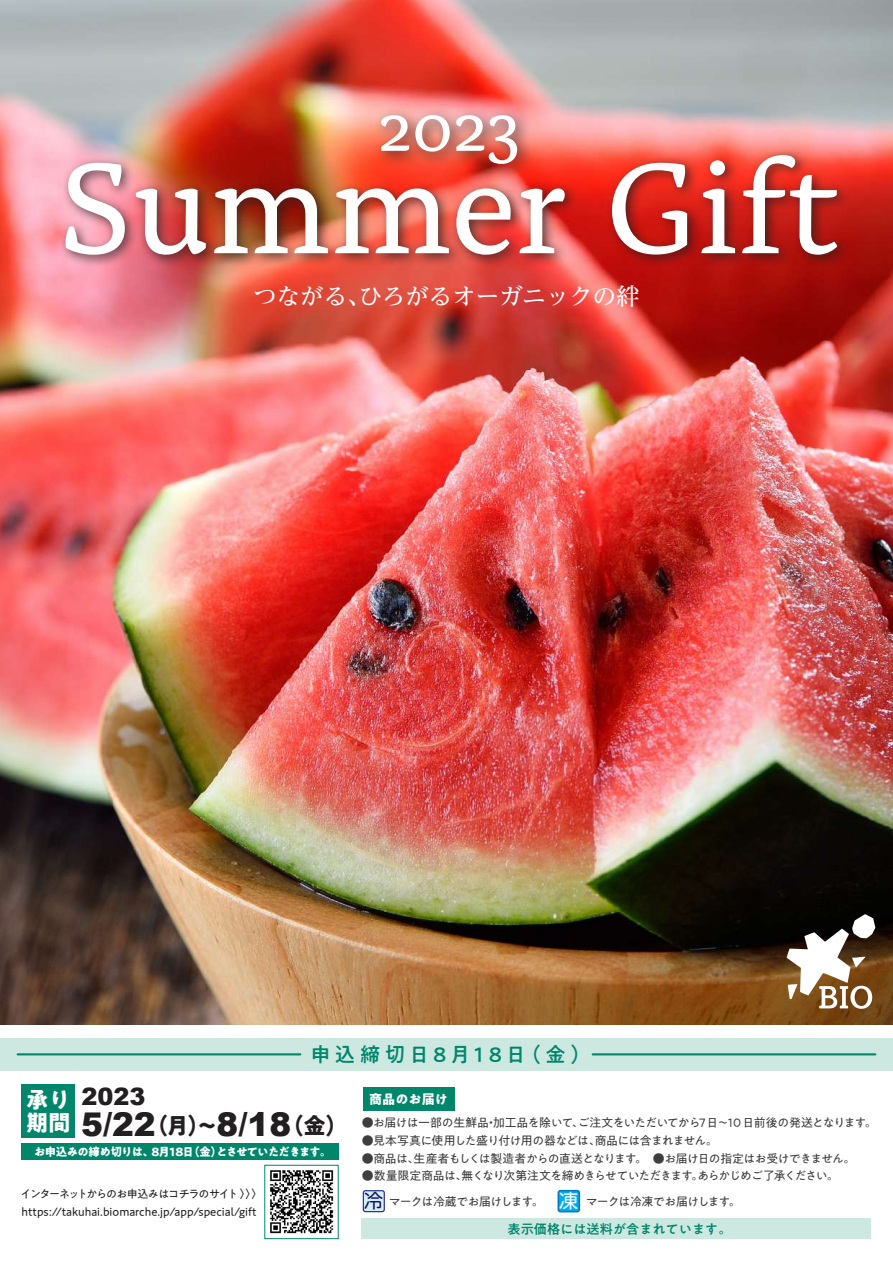
<style>
.page{position:relative;width:893px;height:1263px;background:#fff}
.page>*{position:absolute;margin:0;border:0;box-sizing:border-box;transform-origin:0 0}
.t1{font:135.3px "Alda OTCEV";letter-spacing:-.005em;color:#fff}
.t2{font:70.35px "Alda OTCEV";color:#fff}
.t3{font:900 32.7px "Arial";color:#231f20}
.t4{font:900 24px "Arial";color:#231f20}
.t5{font:500 23.4px "Reim Pro";color:#fff}
.t6{font:700 22.05px/23.4px "PA1 Gothic Std";color:#fff}
.t7{font:500 20.25px "PA1 Gothic Std";letter-spacing:.195em;color:#00876b}
.t8{font:500 13.2px "PA1 Gothic Std";color:#00876b}
.t9{font:700 13.2px "PA1 Gothic Std";color:#fff}
.t10{font:11.85px/25.2px "PA1 Gothic Std";letter-spacing:-.06em;color:#3e3e3f}
.t11{font:11.85px "PA1 Gothic Std";color:#231f20}
.t12{font:700 11.4px "PA1 Gothic Std";letter-spacing:-.065em;color:#fff}
.t13{font:11.1px "PA1 Gothic Std";letter-spacing:-.11em;color:#231f20}
.s1{font-family:"PA1 Gothic Std";font-weight:700;font-size:22.35px}
.s2{font-family:"UD Shin M Go Pro";font-size:19.2px;color:#191364}
.s3{font-family:"UD Shin M Go Pro";font-size:19.2px;color:#fff}
</style>
<div class="page">
<img style="left:0;top:0;width:893px;height:1025px">
<svg style="left:787px;top:914px;width:88px;height:95px"></svg>
<div style="left:58px;top:148px;width:792px;height:121px;background:#231f20;opacity:.75"></div>
<div style="left:373px;top:107px;width:160px;height:73px;background:#231f20;opacity:.75"></div>
<div style="left:21px;top:1143px;width:317px;height:16px;background:#00876b"></div>
<div style="left:362px;top:1218px;width:509px;height:21px;background:#cde7e1"></div>
<div style="left:21px;top:1084px;width:54px;height:53px;background:#00876b"></div>
<div style="left:363px;top:1087px;width:91px;height:23px;background:#00876b"></div>
<img style="left:270px;top:1170px;width:64px;height:64px">
<div style="left:557px;top:1189px;width:24px;height:24px;border:3px solid #fff;border-radius:2px"></div>
<div style="left:558px;top:1191px;width:21px;height:20px;background:#00aeef;border-radius:2px"></div>
<div style="left:557px;top:1190px;width:23px;height:22px;border:2px solid #007ec5;border-radius:2px"></div>
<div style="left:362px;top:1189px;width:24px;height:24px;border:3px solid #fff;border-radius:2px"></div>
<div style="left:363px;top:1191px;width:21px;height:20px;background:#d4effb;border-radius:2px"></div>
<div style="left:363px;top:1190px;width:22px;height:22px;border:1px solid #2c3691;border-radius:2px"></div>
<div style="left:0;top:1038px;width:893px;height:32px;background:#cde7e1"></div>
<hr style="left:18px;top:1053px;width:282px;height:2px;background:#00876b">
<hr style="left:593px;top:1053px;width:282px;height:2px;background:#00876b">
<h2 class="t2" style="left:378px;top:75px;width:143px">2023</h2>
<h1 class="t1" style="left:59px;top:108px;width:782px">Summer Gift</h1>
<h3 class="t5" style="left:254px;top:277px;width:387px">つながる、ひろがるオーガニックの絆</h3>
<h3 class="t7" style="left:310px;top:1042px;width:282px">申込締切日8月18日（金）</h3>
<h3 class="t4" style="left:81px;top:1079px;width:65px">2023</h3>
<h3 class="t3" style="left:81px;top:1101px;width:268px">5/22<span class="s1">（月）～</span>8/18<span class="s1">（金）</span></h3>
<p class="t12" style="left:34px;top:1145px;width:299px">お申込みの締め切りは、8月18日（金）とさせていただきます。</p>
<h3 class="t6" style="left:26px;top:1090px;width:46px">承り期間</h3>
<p class="t9" style="left:369px;top:1090px;width:81px">商品のお届け</p>
<p class="t10" style="left:362px;top:1111px;width:516px">●お届けは一部の生鮮品・加工品を除いて、ご注文をいただいてから7日〜10 日前後の発送となります。</p>
<p class="t10" style="left:362px;top:1146px;width:495px">●商品は、生産者もしくは製造者からの直送となります。　●お届け日の指定はお受けできません。</p>
<p class="t10" style="left:362px;top:1129px;width:358px">●見本写真に使用した盛り付け用の器などは、商品には含まれません。</p>
<p class="t10" style="left:362px;top:1164px;width:479px">●数量限定商品は、無くなり次第注文を締めきらせていただきます。あらかじめご了承ください。<span class="s2">冷</span>マークは冷蔵でお届けします。 <span class="s3">凍</span> マークは冷凍でお届けします。</p>
<p class="t13" style="left:21px;top:1187px;width:243px">インターネットからのお申込みはコチラのサイト 〉〉〉</p>
<p class="t11" style="left:21px;top:1205px;width:237px">https://takuhai.biomarche.jp/app/special/gift</p>
<p class="t8" style="left:508px;top:1221px;width:226px">表示価格には送料が含まれています。</p>
</div>
